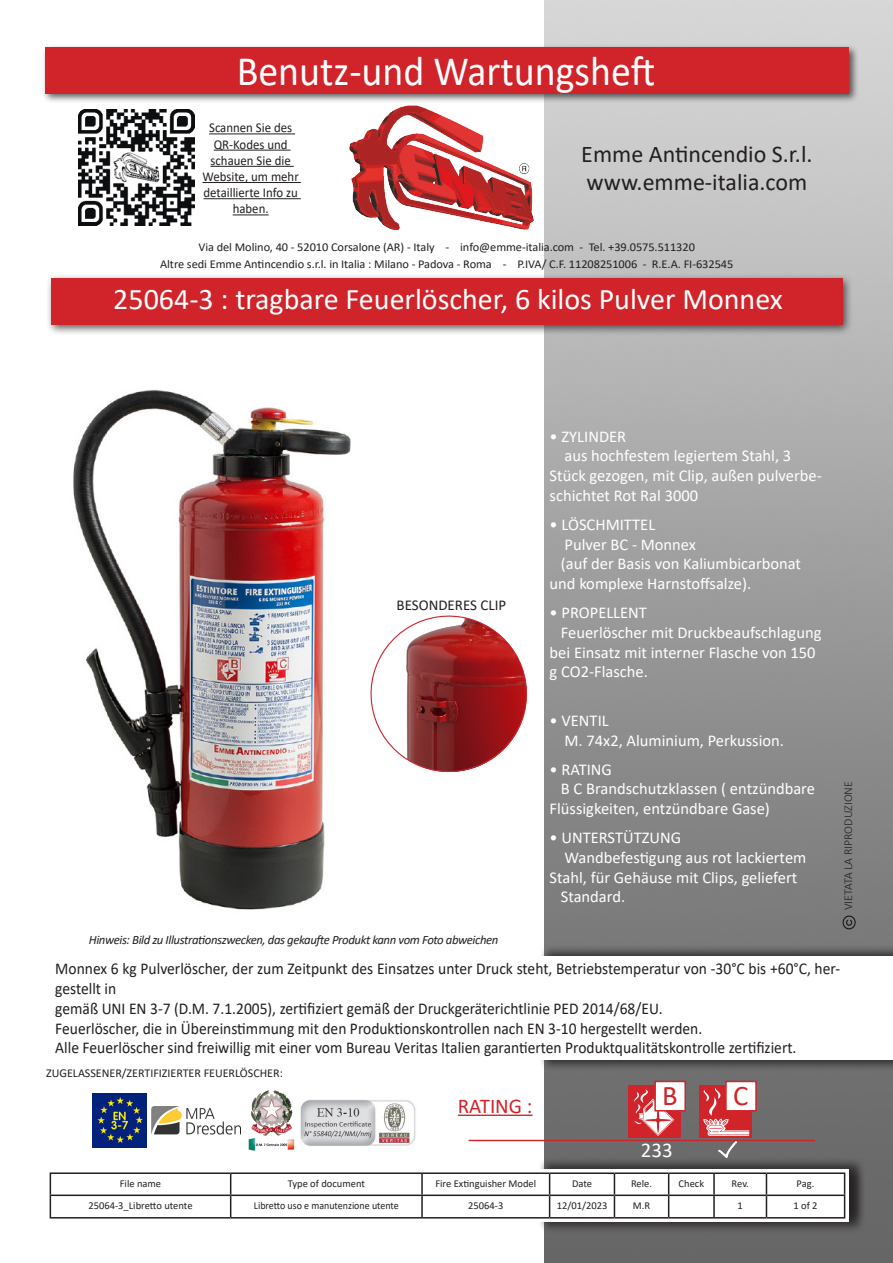
<style>
.page{position:relative;width:893px;height:1263px;background:#fff}
.page>*{position:absolute;margin:0;border:0;box-sizing:border-box;transform-origin:0 0}
.t1{font:42px "Calibri";color:#fff;scale:.95 1}
.t2{font:30px "Calibri";color:#fff}
.codice_tabella{font:28.5px "Calibri";color:#d1232a}
.t3{font:24px/28.8px "Calibri";color:#231f20}
.codice_tabella-2{font:21px "Calibri";color:#d1232a}
.codice_tabella-3{font:21px "Calibri";color:#fff}
.codice_tabella-4{font:16.5px/19.8px "Calibri";color:#fff}
.codice_tabella-5{font:16.5px/19.8px "Calibri";color:#231f20;scale:.94 1}
.codice_tabella-6{font:15px "Calibri";color:#231f20}
.t4{font:13.5px/16.2px "Calibri";color:#231f20;text-align:center;scale:.95 1}
.codice_tabella-7{font:italic 12.75px "Calibri";letter-spacing:-.03em;color:#231f20}
.codice_tabella-8{font:12px/16.5px "Calibri";letter-spacing:-.005em;color:#231f20;text-align:center}
.t5{font:300 12px "Calibri";color:#231f20}
.t6{font:10.5px "Calibri";color:#231f20}
.t7{font:10.5px "Calibri";color:#231f20;scale:.95 1}
</style>
<div class="page">
<img style="left:544px;top:0;width:349px;height:1263px">
<img style="left:350px;top:106px;width:183px;height:124px">
<img style="left:841px;top:914px;width:15px;height:16px">
<div style="left:539px;top:953px;width:354px;height:119px;background:#231f20;opacity:.75"></div>
<div style="left:539px;top:944px;width:354px;height:120px;background:#231f20;opacity:.75"></div>
<div style="left:539px;top:956px;width:354px;height:104px;background:#fff"></div>
<div style="left:46px;top:274px;width:808px;height:62px;background:#231f20;opacity:.75"></div>
<div style="left:51px;top:279px;width:791px;height:46px;background:#d1232a"></div>
<div style="left:42px;top:44px;width:817px;height:60px;background:#231f20;opacity:.75"></div>
<div style="left:46px;top:48px;width:803px;height:46px;background:#d1232a"></div>
<div style="left:538px;top:1165px;width:327px;height:69px;background:#231f20;opacity:.75"></div>
<div style="left:538px;top:1157px;width:327px;height:69px;background:#231f20;opacity:.75"></div>
<div style="left:538px;top:1169px;width:311px;height:53px;background:#fff"></div>
<hr style="left:50px;top:1172px;width:181px;height:2px;background:#231f20">
<hr style="left:231px;top:1172px;width:191px;height:2px;background:#231f20">
<hr style="left:422px;top:1172px;width:128px;height:2px;background:#231f20">
<hr style="left:421px;top:1174px;width:2px;height:20px;background:#231f20">
<hr style="left:550px;top:1172px;width:64px;height:2px;background:#231f20">
<hr style="left:614px;top:1172px;width:55px;height:2px;background:#231f20">
<hr style="left:669px;top:1172px;width:45px;height:2px;background:#231f20">
<hr style="left:714px;top:1172px;width:52px;height:2px;background:#231f20">
<hr style="left:713px;top:1174px;width:2px;height:20px;background:#231f20">
<hr style="left:766px;top:1172px;width:79px;height:2px;background:#231f20">
<hr style="left:50px;top:1194px;width:181px;height:2px;background:#231f20">
<svg style="left:50px;top:1174px;width:1px;height:43px"></svg>
<hr style="left:231px;top:1194px;width:191px;height:2px;background:#231f20">
<svg style="left:230px;top:1174px;width:1px;height:43px"></svg>
<hr style="left:422px;top:1194px;width:128px;height:2px;background:#231f20">
<hr style="left:421px;top:1196px;width:2px;height:21px;background:#231f20">
<hr style="left:550px;top:1194px;width:64px;height:2px;background:#231f20">
<svg style="left:549px;top:1174px;width:1px;height:43px"></svg>
<hr style="left:614px;top:1194px;width:55px;height:2px;background:#231f20">
<svg style="left:614px;top:1174px;width:1px;height:43px"></svg>
<hr style="left:669px;top:1194px;width:45px;height:2px;background:#231f20">
<svg style="left:668px;top:1174px;width:1px;height:43px"></svg>
<hr style="left:714px;top:1194px;width:52px;height:2px;background:#231f20">
<hr style="left:713px;top:1196px;width:2px;height:21px;background:#231f20">
<hr style="left:766px;top:1194px;width:79px;height:2px;background:#231f20">
<svg style="left:766px;top:1174px;width:1px;height:43px"></svg>
<svg style="left:844px;top:1174px;width:1px;height:43px"></svg>
<hr style="left:50px;top:1217px;width:181px;height:1px;background:#231f20">
<hr style="left:231px;top:1217px;width:191px;height:1px;background:#231f20">
<hr style="left:422px;top:1217px;width:128px;height:1px;background:#231f20">
<hr style="left:550px;top:1217px;width:64px;height:1px;background:#231f20">
<hr style="left:614px;top:1217px;width:55px;height:1px;background:#231f20">
<hr style="left:669px;top:1217px;width:45px;height:1px;background:#231f20">
<hr style="left:714px;top:1217px;width:52px;height:1px;background:#231f20">
<hr style="left:766px;top:1217px;width:79px;height:1px;background:#231f20">
<hr style="left:209px;top:133px;width:86px;height:1px;background:#231f20">
<hr style="left:214px;top:150px;width:77px;height:1px;background:#231f20">
<hr style="left:211px;top:166px;width:83px;height:1px;background:#231f20">
<hr style="left:202px;top:182px;width:99px;height:1px;background:#231f20">
<hr style="left:203px;top:198px;width:98px;height:1px;background:#231f20">
<hr style="left:233px;top:214px;width:36px;height:1px;background:#231f20">
<img style="left:79px;top:110px;width:115px;height:115px">
<hr style="left:458px;top:1114px;width:74px;height:2px;background:#d1232a">
<hr style="left:469px;top:1140px;width:346px;height:1px;background:#d1232a">
<img style="left:718px;top:1142px;width:19px;height:15px">
<div style="left:628px;top:1085px;width:53px;height:53px;background:#d1232a"></div>
<svg style="left:634px;top:1089px;width:40px;height:47px"></svg>
<div style="left:699px;top:1085px;width:52px;height:53px;background:#d1232a"></div>
<svg style="left:703px;top:1088px;width:46px;height:48px"></svg>
<div style="left:654px;top:1081px;width:32px;height:30px;background:#fff;border:2px solid #d1232a"></div>
<div style="left:725px;top:1081px;width:32px;height:30px;background:#fff;border:2px solid #d1232a"></div>
<svg style="left:370px;top:615px;width:157px;height:158px"></svg>
<img style="left:73px;top:389px;width:278px;height:521px">
<img style="left:248px;top:1090px;width:47px;height:61px">
<img style="left:92px;top:1094px;width:54px;height:53px">
<img style="left:152px;top:1107px;width:89px;height:28px">
<img style="left:301px;top:1099px;width:115px;height:47px">
<h1 class="t1" style="left:237px;top:42px;width:442px">Benutz-und Wartungsheft</h1>
<p class="t4" style="left:202px;top:119px;width:103px">Scannen Sie des<br>QR-Kodes und schauen Sie die<br>Website, um mehr detaillierte Info zu haben.</p>
<p class="codice_tabella-8" style="left:160px;top:239px;width:575px">Via del Molino, 40 - 52010 Corsalone (AR) - Italy - info@emme-italia.com - Tel. +39.0575.511320<br>Altre sedi Emme Antincendio s.r.l. in Italia : Milano - Padova - Roma - P.IVA/ C.F. 11208251006 - R.E.A. FI-632545</p>
<h3 class="t3" style="left:581px;top:139px;width:233px">Emme Antincendio S.r.l. www.emme-italia.com</h3>
<h2 class="t2" style="left:113px;top:279px;width:671px">25064-3 : tragbare Feuerlöscher, 6 kilos Pulver Monnex</h2>
<p class="codice_tabella-6" style="left:397px;top:594px;width:111px">BESONDERES CLIP</p>
<p class="codice_tabella-7" style="left:89px;top:931px;width:411px">Hinweis: Bild zu Illustrationszwecken, das gekaufte Produkt kann vom Foto abweichen</p>
<p class="codice_tabella-4" style="left:550px;top:426px;width:78px">• ZYLINDER</p>
<p class="codice_tabella-4" style="left:550px;top:445px;width:274px;text-indent:15px">aus hochfestem legiertem Stahl, 3<br>Stück gezogen, mit Clip, außen pulverbe&shy;schichtet Rot Ral 3000</p>
<p class="codice_tabella-4" style="left:550px;top:514px;width:107px">• LÖSCHMITTEL</p>
<p class="codice_tabella-4" style="left:564px;top:534px;width:133px">Pulver BC - Monnex</p>
<p class="codice_tabella-4" style="left:550px;top:553px;width:253px;text-indent:11px">(auf der Basis von Kaliumbicarbonat und komplexe Harnstoffsalze).</p>
<p class="codice_tabella-4" style="left:550px;top:602px;width:99px">• PROPELLENT</p>
<p class="codice_tabella-4" style="left:550px;top:622px;width:273px;text-indent:11px">Feuerlöscher mit Druckbeaufschlagung bei Einsatz mit interner Flasche von 150 g CO2-Flasche.</p>
<p class="codice_tabella-4" style="left:550px;top:710px;width:61px">• VENTIL</p>
<p class="codice_tabella-4" style="left:564px;top:730px;width:221px">M. 74x2, Aluminium, Perkussion.</p>
<p class="codice_tabella-4" style="left:550px;top:759px;width:64px">• RATING</p>
<p class="codice_tabella-4" style="left:550px;top:778px;width:267px;text-indent:11px">B C Brandschutzklassen ( entzündbare<br>Flüssigkeiten, entzündbare Gase)</p>
<p class="codice_tabella-4" style="left:550px;top:827px;width:133px">• UNTERSTÜTZUNG</p>
<p class="codice_tabella-4" style="left:550px;top:847px;width:258px;text-indent:15px">Wandbefestigung aus rot lackiertem<br>Stahl, für Gehäuse mit Clips, geliefert</p>
<p class="codice_tabella-4" style="left:561px;top:886px;width:66px">Standard.</p>
<p class="t5" style="left:841px;top:910px;width:131px;rotate:-90deg">VIETATA LA RIPRODUZIONE</p>
<p class="codice_tabella-5" style="left:55px;top:958px;width:837px">Monnex 6 kg Pulverlöscher, der zum Zeitpunkt des Einsatzes unter Druck steht, Betriebstemperatur von -30°C bis +60°C, her&shy;gestellt in</p>
<p class="codice_tabella-5" style="left:55px;top:998px;width:648px">gemäß UNI EN 3-7 (D.M. 7.1.2005), zertifiziert gemäß der Druckgeräterichtlinie PED 2014/68/EU.</p>
<p class="codice_tabella-5" style="left:55px;top:1018px;width:690px">Feuerlöscher, die in Übereinstimmung mit den Produktionskontrollen nach EN 3-10 hergestellt werden.</p>
<p class="codice_tabella-5" style="left:55px;top:1037px;width:790px">Alle Feuerlöscher sind freiwillig mit einer vom Bureau Veritas Italien garantierten Produktqualitätskontrolle zertifiziert.</p>
<p class="codice_tabella-8" style="left:46px;top:1065px;width:238px">ZUGELASSENER/ZERTIFIZIERTER FEUERLÖSCHER:</p>
<p class="codice_tabella-2" style="left:458px;top:1091px;width:76px">RATING :</p>
<p class="codice_tabella" style="left:662px;top:1076px;width:17px">B</p>
<p class="codice_tabella" style="left:733px;top:1076px;width:17px">C</p>
<p class="codice_tabella-3" style="left:641px;top:1135px;width:33px">233</p>
<p class="t6" style="left:120px;top:1176px;width:43px">File name</p>
<p class="t6" style="left:288px;top:1176px;width:79px">Type of document</p>
<p class="t6" style="left:435px;top:1176px;width:102px">Fire Extinguisher Model</p>
<p class="t6" style="left:572px;top:1176px;width:22px">Date</p>
<p class="t6" style="left:631px;top:1176px;width:23px">Rele.</p>
<p class="t6" style="left:679px;top:1176px;width:27px">Check</p>
<p class="t6" style="left:732px;top:1176px;width:19px">Rev.</p>
<p class="t6" style="left:797px;top:1176px;width:19px">Pag.</p>
<p class="t6" style="left:88px;top:1198px;width:106px">25064-3_Libretto utente</p>
<p class="t7" style="left:254px;top:1198px;width:154px">Libretto uso e manutenzione utente</p>
<p class="t6" style="left:468px;top:1198px;width:37px">25064-3</p>
<p class="t6" style="left:557px;top:1198px;width:52px">12/01/2023</p>
<p class="t6" style="left:633px;top:1198px;width:19px">M.R</p>
<p class="t6" style="left:738px;top:1198px;width:7px">1</p>
<p class="t6" style="left:793px;top:1198px;width:26px">1 of 2</p>
</div>
